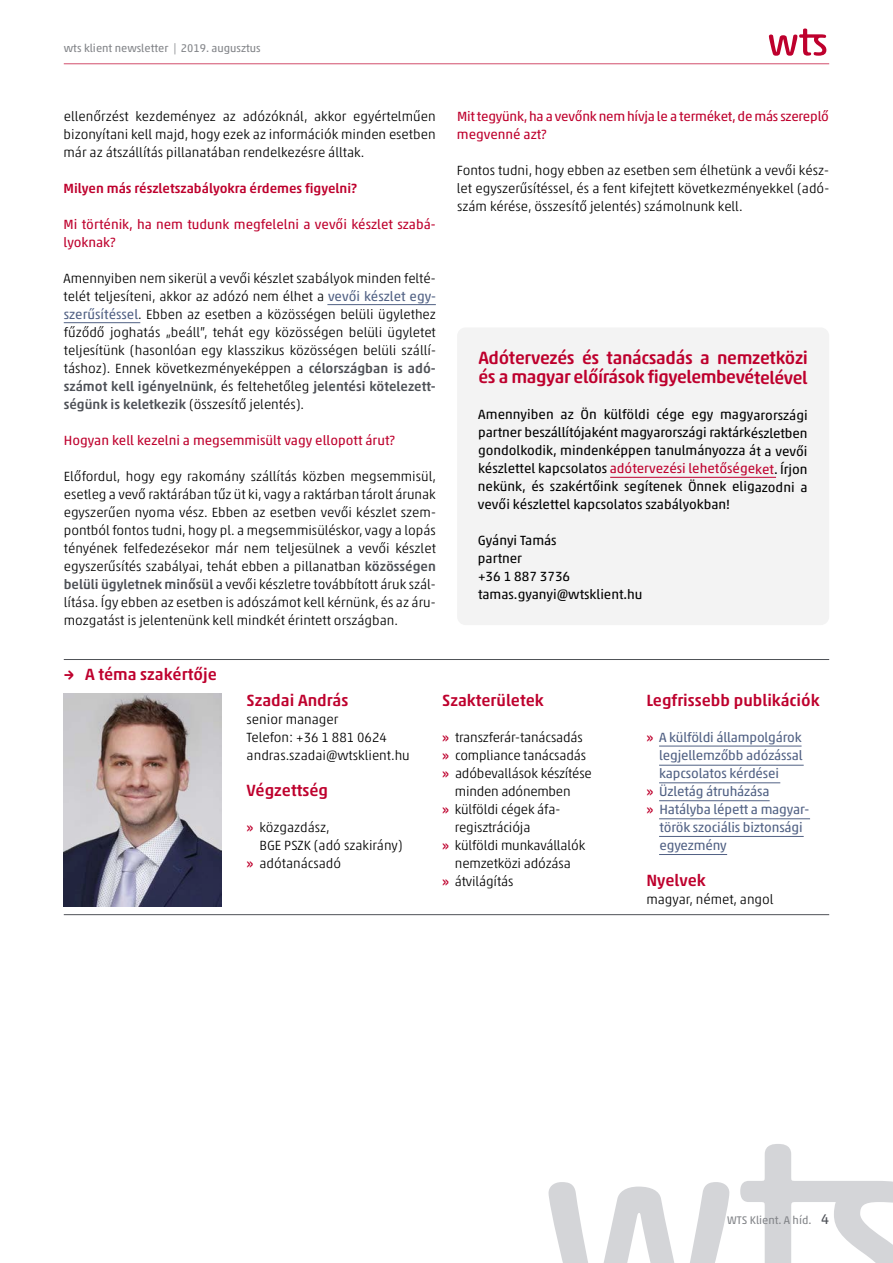
<style>
.page{position:relative;width:893px;height:1263px;background:#fff}
.page>*{position:absolute;margin:0;border:0;box-sizing:border-box;transform-origin:0 0}
.t1{font:500 18px/19.5px "Akko Rounded Pro";letter-spacing:-.025em;color:#be002d}
.t2{font:500 16.5px "Akko Pro";color:#be002d}
.t3{font:300 13.5px/18px "Akko Pro";color:#000;text-align:justify}
.t4{font:13.5px/18px "Akko Pro";color:#000;text-align:justify}
.t5{font:13.5px/18px "Akko Pro";color:#be002d}
.t6{font:13.5px "Akko Pro";letter-spacing:-.01em;color:#516184}
.t7{font:500 13.5px "Akko Pro";color:#be002d}
.t8{font:11.25px "Akko Pro";color:#838589}
.s1{font-weight:400;color:#516184}
.s2{font-weight:500;color:#4e5157}
.s3{font-family:"Akko Rounded Pro"}
.s4{color:#be002d}
.s5{font-weight:500;color:#be002d}
.s6{font-size:14.25px;color:#4e5157}
</style>
<div class="page">
<hr style="left:64px;top:64px;width:765px;height:1px;background:#d24d6c">
<svg style="left:769px;top:29px;width:57px;height:27px"></svg>
<div style="left:457px;top:327px;width:372px;height:298px;background:#f3f3f3;border-radius:9px"></div>
<hr style="left:610px;top:477px;width:166px;height:1px;background:#be002d">
<hr style="left:327px;top:304px;width:109px;height:1px;background:#516184">
<hr style="left:64px;top:322px;width:76px;height:1px;background:#516184">
<img style="left:64px;top:693px;width:157px;height:213px">
<hr style="left:64px;top:659px;width:765px;height:1px;background:#4e5157">
<hr style="left:64px;top:914px;width:765px;height:1px;background:#4e5157">
<hr style="left:659px;top:746px;width:142px;height:1px;background:#516184">
<hr style="left:659px;top:765px;width:145px;height:1px;background:#516184">
<hr style="left:659px;top:782px;width:121px;height:1px;background:#516184">
<hr style="left:659px;top:818px;width:151px;height:1px;background:#516184">
<hr style="left:659px;top:800px;width:111px;height:1px;background:#516184">
<hr style="left:659px;top:836px;width:145px;height:1px;background:#516184">
<hr style="left:659px;top:854px;width:68px;height:1px;background:#516184">
<svg style="left:549px;top:1182px;width:180px;height:81px"></svg>
<svg style="left:740px;top:1144px;width:153px;height:119px"></svg>
<p class="t8" style="left:64px;top:42px;width:198px">wts klient newsletter | 2019. augusztus</p>
<p class="t3" style="left:64px;top:107px;width:374px">ellenőrzést kezdeményez az adózóknál, akkor egyértelműen bizonyítani kell majd, hogy ezek az információk minden esetben már az átszállítás pillanatában rendelkezésre álltak.</p>
<p class="t7" style="left:64px;top:180px;width:295px">Milyen más részletszabályokra érdemes figyelni?</p>
<p class="t5" style="left:64px;top:215px;width:374px">Mi történik, ha nem tudunk megfelelni a vevői készlet szabá&shy;lyoknak?</p>
<p class="t3" style="left:64px;top:269px;width:374px">Amennyiben nem sikerül a vevői készlet szabályok minden felté&shy;telét teljesíteni, akkor az adózó nem élhet a <span class="s1">vevői készlet egy&shy;szerűsítéssel</span>. Ebben az esetben a közösségen belüli ügylethez fűződő joghatás „beáll”, tehát egy közösségen belüli ügyletet teljesítünk (hasonlóan egy klasszikus közösségen belüli szállí&shy;táshoz). Ennek következményeképpen a <span class="s2">célországban is adó&shy;számot kell igényelnünk</span>, és feltehetőleg <span class="s2">jelentési kötelezett&shy;ségünk is keletkezik</span> (összesítő jelentés).</p>
<p class="t5" style="left:64px;top:431px;width:333px">Hogyan kell kezelni a megsemmisült vagy ellopott árut?</p>
<p class="t3" style="left:64px;top:467px;width:374px">Előfordul, hogy egy rakomány szállítás közben megsemmisül, esetleg a vevő raktárában tűz üt ki, vagy a raktárban tárolt árunak egyszerűen nyoma vész. Ebben az esetben vevői készlet szem&shy;pontból fontos tudni, hogy pl. a megsemmisüléskor, vagy a lopás tényének felfedezésekor már nem teljesülnek a vevői készlet egyszerűsítés szabályai, tehát ebben a pillanatban <span class="s2">közösségen belüli ügyletnek minősül</span> a vevői készletre továbbított áruk szál&shy;lítása. Így ebben az esetben is adószámot kell kérnünk, és az áru&shy;mozgatást is jelentenünk kell mindkét érintett országban.</p>
<p class="t2" style="left:64px;top:664px;width:155px"><span class="s3">→</span> A téma szakértője</p>
<p class="t5" style="left:457px;top:107px;width:374px">Mit tegyünk, ha a vevőnk nem hívja le a terméket, de más szereplő megvenné azt?</p>
<p class="t3" style="left:457px;top:161px;width:374px">Fontos tudni, hogy ebben az esetben sem élhetünk a vevői kész&shy;let egyszerűsítéssel, és a fent kifejtett következményekkel (adó&shy;szám kérése, összesítő jelentés) számolnunk kell.</p>
<h1 class="t1" style="left:478px;top:347px;width:331px">Adótervezés és tanácsadás a nemzetközi és a magyar előírások figyelembevételével</h1>
<p class="t4" style="left:478px;top:405px;width:331px">Amennyiben az Ön külföldi cége egy magyarországi partner beszállítójaként magyarországi raktárkészletben gondolkodik, mindenképpen tanulmányozza át a vevői készlettel kapcsolatos <span class="s4">adótervezési lehetőségeket</span>. Írjon nekünk, és szakértőink segítenek Önnek eligazodni a vevői készlettel kapcsolatos szabályokban!</p>
<p class="t4" style="left:478px;top:531px;width:166px;text-align:left">Gyányi Tamás<br>partner<br>+36 1 887 3736 tamas.gyanyi@wtsklient.hu</p>
<p class="t2" style="left:247px;top:690px;width:103px">Szadai András</p>
<p class="t3" style="left:247px;top:710px;width:165px;text-align:left">senior manager<br>Telefon: +36 1 881 0624 andras.szadai@wtsklient.hu</p>
<p class="t2" style="left:247px;top:780px;width:83px">Végzettség</p>
<p class="t3" style="left:247px;top:818px;width:85px"><span class="s5">»</span> közgazdász,</p>
<p class="t3" style="left:259px;top:836px;width:145px">BGE PSZK (adó szakirány)</p>
<p class="t3" style="left:247px;top:854px;width:96px"><span class="s5">»</span> adótanácsadó</p>
<p class="t2" style="left:442px;top:690px;width:103px">Szakterületek</p>
<p class="t3" style="left:442px;top:728px;width:142px"><span class="s5">»</span> transzferár-tanácsadás</p>
<p class="t3" style="left:442px;top:746px;width:145px"><span class="s5">»</span> compliance tanácsadás</p>
<p class="t3" style="left:442px;top:764px;width:151px"><span class="s5">»</span> adóbevallások készítése</p>
<p class="t3" style="left:455px;top:782px;width:117px">minden adónemben</p>
<p class="t3" style="left:442px;top:800px;width:120px"><span class="s5">»</span> külföldi cégek áfa-</p>
<p class="t3" style="left:455px;top:818px;width:77px">regisztrációja</p>
<p class="t3" style="left:442px;top:836px;width:145px"><span class="s5">»</span> külföldi munkavállalók</p>
<p class="t3" style="left:455px;top:854px;width:118px">nemzetközi adózása</p>
<p class="t3" style="left:442px;top:872px;width:73px"><span class="s5">»</span> átvilágítás</p>
<p class="t2" style="left:646px;top:690px;width:175px">Legfrissebb publikációk</p>
<p class="t6" style="left:646px;top:729px;width:157px"><span class="s5">»</span> A külföldi állampolgárok</p>
<p class="t6" style="left:659px;top:747px;width:145px">legjellemzőbb adózással</p>
<p class="t6" style="left:659px;top:765px;width:121px">kapcsolatos kérdései</p>
<p class="t6" style="left:646px;top:783px;width:124px"><span class="s5">»</span> Üzletág átruházása</p>
<p class="t6" style="left:647px;top:801px;width:164px"><span class="s5">»</span> Hatályba lépett a magyar-</p>
<p class="t6" style="left:659px;top:819px;width:145px">török szociális biztonsági</p>
<p class="t6" style="left:659px;top:837px;width:69px">egyezmény</p>
<p class="t2" style="left:646px;top:870px;width:61px">Nyelvek</p>
<p class="t3" style="left:646px;top:890px;width:129px">magyar, német, angol</p>
<p class="t8" style="left:727px;top:1213px;width:104px">WTS Klient. A híd. <span class="s6">4</span></p>
</div>
